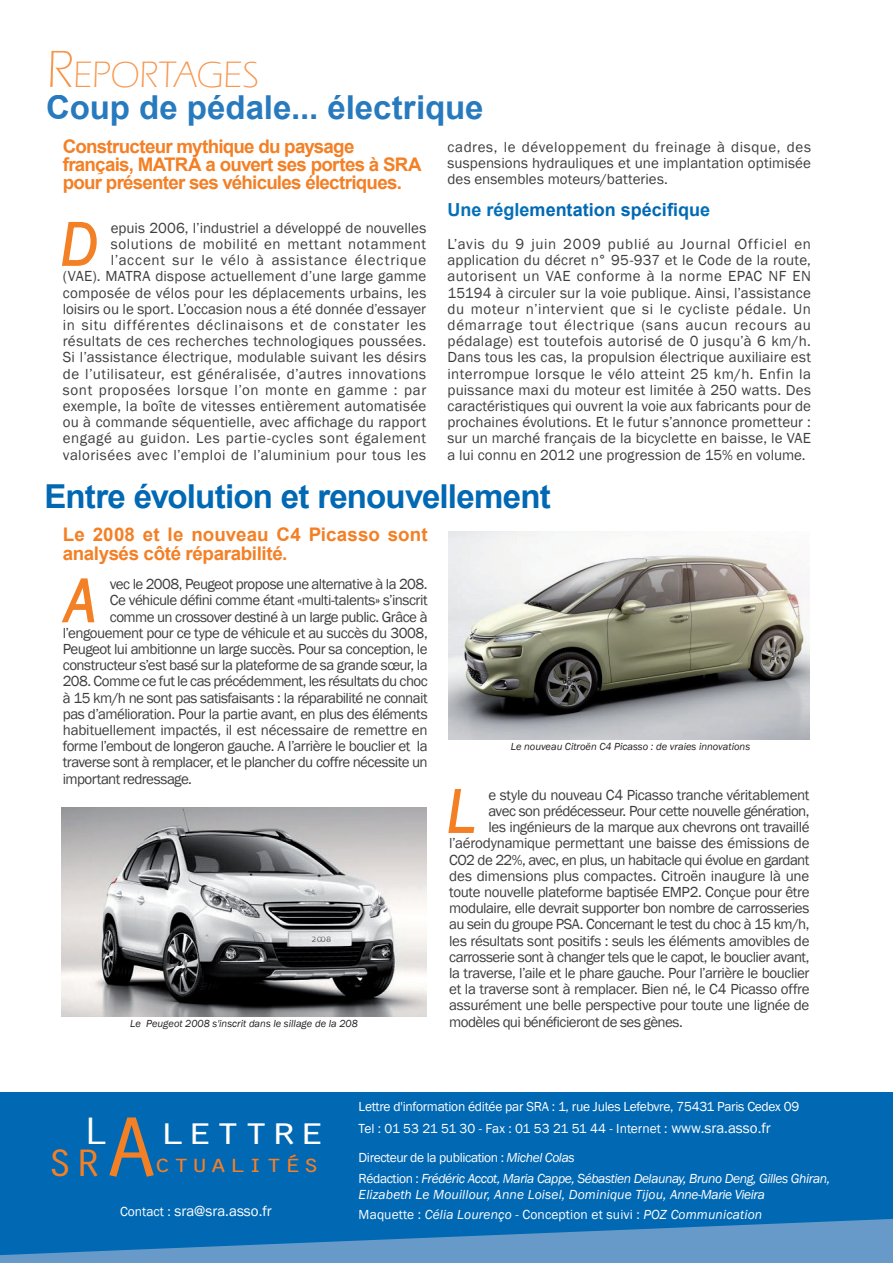
<style>
.page{position:relative;width:893px;height:1263px;background:#fff}
.page>*{position:absolute;margin:0;border:0;box-sizing:border-box;transform-origin:0 0}
.t1{font:italic 63.6px "Franklin Gothic";color:#f48026;scale:.9 1}
.t2{font:39.6px/31.7px "Orator Std";letter-spacing:-.02em;color:#fff;scale:1.22 1}
.t3{font:300 37.8px "Eras ITC";letter-spacing:-.015em;color:#f7964c}
.t4{font:700 33px "Arial";letter-spacing:-.025em;color:#0168b3}
.t5{font:700 33px "Arial";color:#277abe}
.t6{font:25.35px "Orator Std";color:#f48026;scale:1.22 1}
.t7{font:19.2px "Orator Std";letter-spacing:.08em;color:#f48026;scale:1.08 1}
.t8{font:700 18.75px/18px "Arial";letter-spacing:-.035em;color:#f48026}
.t9{font:700 18.75px/19.5px "Arial";letter-spacing:-.01em;color:#f48026}
.t10{font:700 18px "Arial";color:#0168b3}
.t11{font:15px/16.2px "Franklin Gothic";letter-spacing:-.02em;color:#3e3e3f;text-align:justify}
.t12{font:15px/16.2px "Franklin Gothic";letter-spacing:.025em;color:#3e3e3f;text-align:right}
.t13{font:15px "Franklin Gothic";letter-spacing:-.04em;color:#3e3e3f}
.t14{font:15px "Franklin Gothic";color:#fff}
.t15{font:13.5px/22.2px "Franklin Gothic";letter-spacing:-.02em;color:#fff}
.t16{font:italic 13.5px/20.4px "Franklin Gothic";letter-spacing:.01em;color:#fff}
.t17{font:italic 13.5px/20.4px "Franklin Gothic";letter-spacing:-.03em;color:#fff}
.t18{font:italic 10.5px "Franklin Gothic";color:#231f20}
.s1{font-size:54px}
.s2{color:#0470b7}
.s3{color:#f48026}
.s4{font-size:87.15px;color:#f48026}
.s5{font-size:13.5px}
.s6{font-size:15px}
.s7{font-style:normal}
</style>
<div class="page">
<div style="left:0;top:1092px;width:893px;height:171px;background:#0168b3"></div>
<img style="left:62px;top:808px;width:365px;height:208px">
<img style="left:448px;top:531px;width:361px;height:208px">
<svg style="left:62px;top:221px;width:35px;height:45px"></svg>
<svg style="left:61px;top:578px;width:34px;height:45px"></svg>
<svg style="left:448px;top:789px;width:27px;height:44px"></svg>
<svg style="left:0;top:1219px;width:893px;height:44px"></svg>
<h3 class="t3" style="left:46px;top:53px;width:215px"><span class="s1">R</span>EPORTAGES</h3>
<h3 class="t5" style="left:46px;top:86px;width:439px">Coup de pédale... électrique</h3>
<p class="t8" style="left:63px;top:138px;width:360px">Constructeur mythique du paysage français, MATRA a ouvert ses portes à SRA pour présenter ses véhicules électriques.</p>
<h1 class="t1" style="left:60px;top:204px;width:43px">D</h1>
<p class="t11" style="left:447px;top:139px;width:365px">cadres, le développement du freinage à disque, des suspensions hydrauliques et une implantation optimisée des ensembles moteurs/batteries.</p>
<p class="t10" style="left:447px;top:198px;width:264px"><span class="s2">Une régle</span>mentation spécifiqu<span class="s2">e</span></p>
<p class="t11" style="left:447px;top:236px;width:365px">L’avis du 9 juin 2009 publié au Journal Officiel en application du décret n° 95-937 et le Code de la route, autorisent un VAE conforme à la norme EPAC NF EN 15194 à circuler sur la voie publique. Ainsi, l’assistance du moteur n’intervient que si le cycliste pédale. Un démarrage tout électrique (sans aucun recours au pédalage) est toutefois autorisé de 0 jusqu’à 6 km/h.<br>Dans tous les cas, la propulsion électrique auxiliaire est interrompue lorsque le vélo atteint 25 km/h. Enfin la puissance maxi du moteur est limitée à 250 watts. Des caractéristiques qui ouvrent la voie aux fabricants pour de prochaines évolutions. Et le futur s’annonce prometteur : sur un marché français de la bicyclette en baisse, le VAE a lui connu en 2012 une progression de 15% en volume.</p>
<h3 class="t4" style="left:44px;top:475px;width:508px">Entre évolution et renouvellement</h3>
<p class="t12" style="left:63px;top:220px;width:365px">epuis 2006, l’industriel a développé de nouvelles solutions de mobilité en mettant notamment l’accent sur le vélo à assistance électrique<br>(VAE). MATRA dispose actuellement d’une large gamme composée de vélos pour les déplacements urbains, les loisirs ou le sport. L’occasion nous a été donnée d’essayer in situ différentes déclinaisons et de constater les résultats de ces recherches technologiques poussées.<br>Si l’assistance électrique, modulable suivant les désirs de l’utilisateur, est généralisée, d’autres innovations sont proposées lorsque l’on monte en gamme : par exemple, la boîte de vitesses entièrement automatisée ou à commande séquentielle, avec affichage du rapport engagé au guidon. Les partie-cycles sont également valorisées avec l’emploi de l’aluminium pour tous les</p>
<p class="t9" style="left:63px;top:525px;width:366px">Le 2008 et le nouveau C4 Picasso sont analysés côté réparabilité.</p>
<h1 class="t1" style="left:64px;top:560px;width:37px">A</h1>
<p class="t13" style="left:110px;top:575px;width:319px">vec le 2008, Peugeot propose une alternative à la 208.</p>
<p class="t11" style="left:110px;top:592px;width:319px">Ce véhicule défini comme étant «multi-talents» s’inscrit</p>
<p class="t13" style="left:110px;top:607px;width:319px">comme un crossover destiné à un large public. Grâce à</p>
<p class="t11" style="left:63px;top:625px;width:366px">l’engouement pour ce type de véhicule et au succès du 3008,</p>
<p class="t11" style="left:63px;top:641px;width:366px">Peugeot lui ambitionne un large succès. Pour sa conception, le</p>
<p class="t13" style="left:63px;top:656px;width:366px">constructeur s’est basé sur la plateforme de sa grande sœur, la</p>
<p class="t13" style="left:63px;top:672px;width:366px">208. Comme ce fut le cas précédemment, les résultats du choc</p>
<p class="t13" style="left:63px;top:688px;width:366px">à 15 km/h ne sont pas satisfaisants : la réparabilité ne connait</p>
<p class="t11" style="left:63px;top:706px;width:366px">pas d’amélioration. Pour la partie avant, en plus des éléments</p>
<p class="t11" style="left:63px;top:722px;width:366px">habituellement impactés, il est nécessaire de remettre en</p>
<p class="t11" style="left:63px;top:738px;width:366px">forme l’embout de longeron gauche. A l’arrière le bouclier et la</p>
<p class="t13" style="left:63px;top:753px;width:366px">traverse sont à remplacer, et le plancher du coffre nécessite un</p>
<p class="t13" style="left:63px;top:769px;width:131px">important redressage.</p>
<p class="t18" style="left:130px;top:1017px;width:229px">Le Peugeot 2008 s'inscrit dans le sillage de la 208</p>
<p class="t18" style="left:511px;top:740px;width:241px">Le nouveau Citroën C4 Picasso : de vraies innovations</p>
<h1 class="t1" style="left:447px;top:771px;width:34px">L</h1>
<p class="t11" style="left:489px;top:787px;width:322px">e style du nouveau C4 Picasso tranche véritablement</p>
<p class="t13" style="left:489px;top:802px;width:322px">avec son prédécesseur. Pour cette nouvelle génération,</p>
<p class="t11" style="left:489px;top:819px;width:322px">les ingénieurs de la marque aux chevrons ont travaillé</p>
<p class="t11" style="left:449px;top:835px;width:362px">l’aérodynamique permettant une baisse des émissions de</p>
<p class="t13" style="left:449px;top:850px;width:362px">CO2 de 22%, avec, en plus, un habitacle qui évolue en gardant</p>
<p class="t11" style="left:449px;top:868px;width:362px">des dimensions plus compactes. Citroën inaugure là une</p>
<p class="t11" style="left:449px;top:884px;width:362px">toute nouvelle plateforme baptisée EMP2. Conçue pour être</p>
<p class="t11" style="left:449px;top:900px;width:362px">modulaire, elle devrait supporter bon nombre de carrosseries</p>
<p class="t13" style="left:449px;top:915px;width:362px">au sein du groupe PSA. Concernant le test du choc à 15 km/h,</p>
<p class="t11" style="left:449px;top:933px;width:362px">les résultats sont positifs : seuls les éléments amovibles de</p>
<p class="t11" style="left:449px;top:949px;width:362px">carrosserie sont à changer tels que le capot, le bouclier avant,</p>
<p class="t11" style="left:449px;top:965px;width:362px">la traverse, l’aile et le phare gauche. Pour l’arrière le bouclier</p>
<p class="t11" style="left:449px;top:981px;width:362px">et la traverse sont à remplacer. Bien né, le C4 Picasso offre</p>
<p class="t11" style="left:449px;top:997px;width:362px">assurément une belle perspective pour toute une lignée de</p>
<p class="t13" style="left:449px;top:1012px;width:235px">modèles qui bénéficieront de ses gènes.</p>
<h2 class="t2" style="left:46px;top:1113px;width:231px;text-indent:35px">L lettre<br><span class="s3">SR</span><span class="s4">A</span></h2>
<h3 class="t6" style="left:153px;top:1145px;width:138px">ctualités</h3>
<p class="t7" style="left:159px;top:1151px;width:131px">utomobiles</p>
<p class="t14" style="left:120px;top:1202px;width:153px"><span class="s5">Contact :</span> sra@sra.asso.fr</p>
<p class="t15" style="left:359px;top:1096px;width:442px">Lettre d'information éditée par SRA : 1, rue Jules Lefebvre, 75431 Paris Cedex 09<br>Tel : 01 53 21 51 30 - Fax : 01 53 21 51 44 - Internet : <span class="s6">www.sra.asso.fr</span></p>
<p class="t17" style="left:359px;top:1148px;width:473px"><span class="s7">Directeur de la publication :</span> Michel Colas<br><span class="s7">Rédaction :</span> Frédéric Accot, Maria Cappe, Sébastien Delaunay, Bruno Deng, Gilles Ghiran,</p>
<p class="t16" style="left:359px;top:1184px;width:408px">Elizabeth Le Mouillour, Anne Loisel, Dominique Tijou, Anne-Marie Vieira<br><span class="s7">Maquette :</span> Célia Lourenço - <span class="s7">Conception et suivi :</span> POZ Communication</p>
</div>
